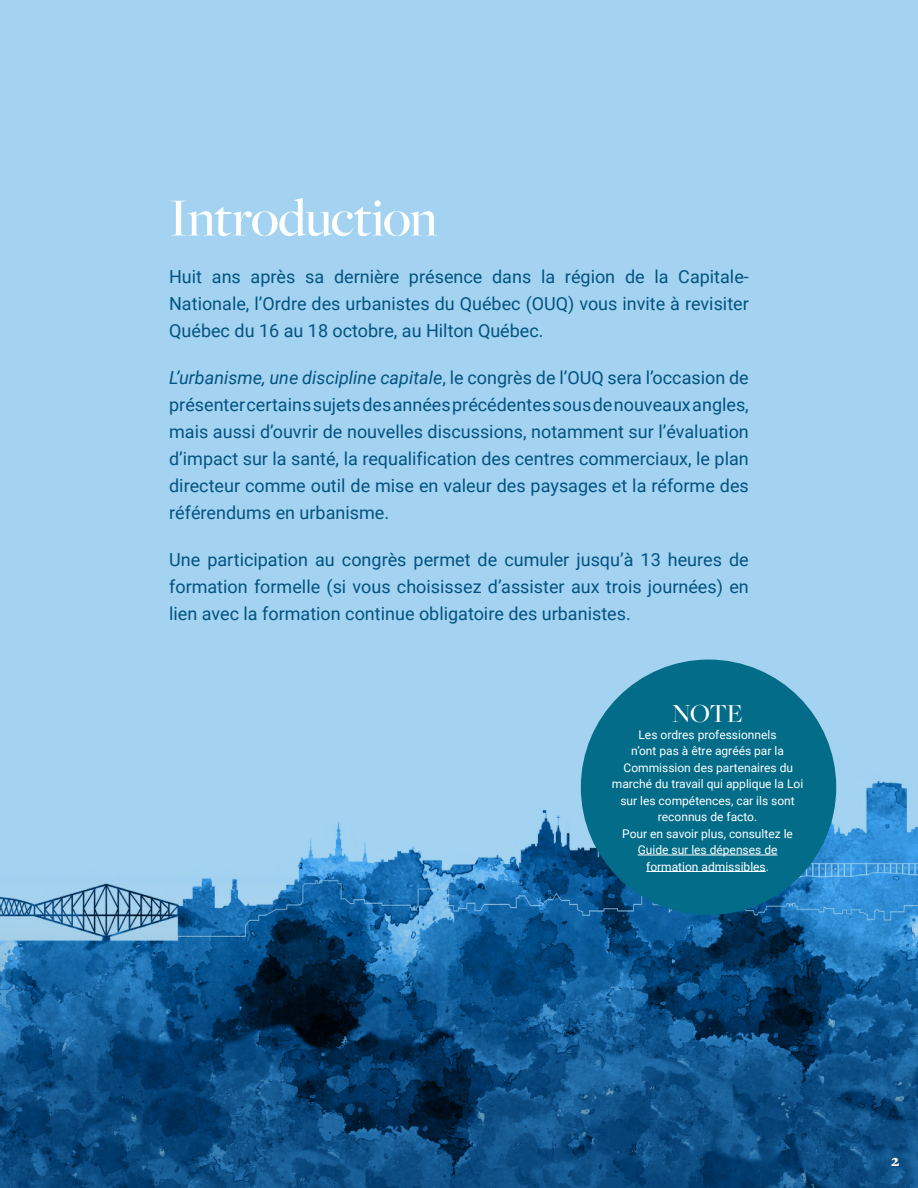
<style>
.page{position:relative;width:918px;height:1188px;background:#fff}
.page>*{position:absolute;margin:0;border:0;box-sizing:border-box;transform-origin:0 0}
.t1{font:500 55.5px "Freight Big Pro";letter-spacing:-.015em;color:#fff}
.t2{font:500 27px "Freight Big Pro";color:#fff}
.t3{font:18px/27px "Roboto";color:#025380;text-align:justify}
.t4{font:900 16.5px "Freight Text Pro";color:#fff}
.t5{font:12px/16.5px "Roboto";color:#fff;text-align:center}
.s1{font-style:italic}
</style>
<div class="page">
<div style="left:0;top:0;width:918px;height:559px;background:#a3d3f1"></div>
<img style="left:0;top:559px;width:918px;height:629px">
<div style="left:581px;top:660px;width:255px;height:255px;background:#026c89;border-radius:50%"></div>
<hr style="left:638px;top:855px;width:139px;height:1px;background:#fff">
<hr style="left:646px;top:871px;width:120px;height:1px;background:#fff">
<h1 class="t1" style="left:169px;top:181px;width:270px">Introduction</h1>
<p class="t3" style="left:169px;top:262px;width:581px">Huit ans après sa dernière présence dans la région de la Capitale-Nationale, l’Ordre des urbanistes du Québec (OUQ) vous invite à revisiter Québec du 16 au 18 octobre, au Hilton Québec.</p>
<p class="t3" style="left:169px;top:363px;width:581px"><span class="s1">L’urbanisme, une discipline capitale</span>, le congrès de l’OUQ sera l’occasion de présenter certains sujets des années précédentes sous de nouveaux angles, mais aussi d’ouvrir de nouvelles discussions, notamment sur l’évaluation d’impact sur la santé, la requalification des centres commerciaux, le plan directeur comme outil de mise en valeur des paysages et la réforme des référendums en urbanisme.</p>
<p class="t3" style="left:169px;top:546px;width:581px">Une participation au congrès permet de cumuler jusqu’à 13 heures de formation formelle (si vous choisissez d’assister aux trois journées) en lien avec la formation continue obligatoire des urbanistes.</p>
<h2 class="t2" style="left:672px;top:696px;width:72px">NOTE</h2>
<p class="t5" style="left:612px;top:726px;width:193px">Les ordres professionnels<br>n’ont pas à être agréés par la<br>Commission des partenaires du marché du travail qui applique la Loi sur les compétences, car ils sont reconnus de facto.<br>Pour en savoir plus, consultez le<br>Guide sur les dépenses de formation admissibles.</p>
<p class="t4" style="left:891px;top:1150px;width:10px">2</p>
</div>
